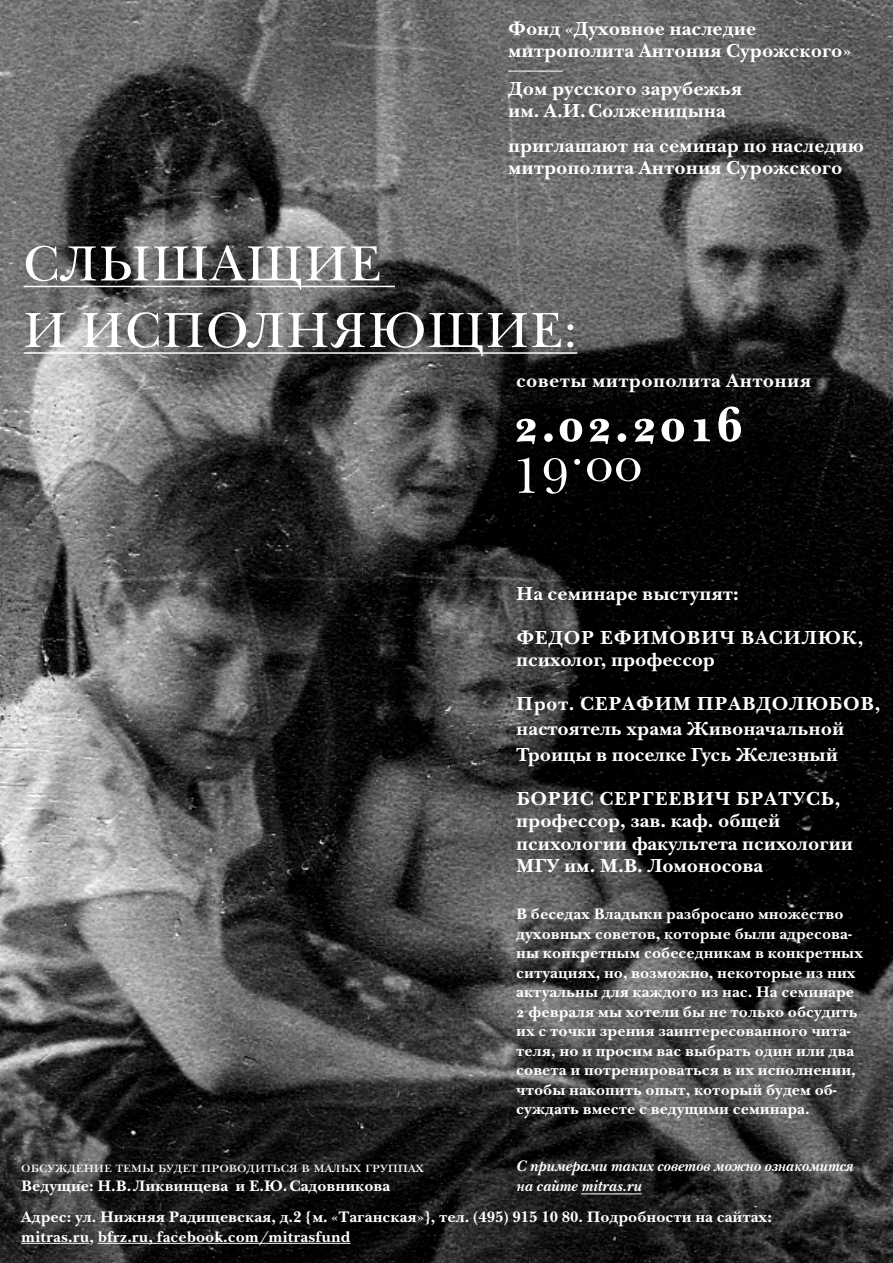
<style>
.page{position:relative;width:893px;height:1263px;background:#fff}
.page>*{position:absolute;margin:0;border:0;box-sizing:border-box;transform-origin:0 0}
.t1{font:51px/66.6px "New Baskerville ITC";letter-spacing:.03em;color:#fff}
.t2{font:700 51px/51.6px "New Baskerville ITC";letter-spacing:.025em;color:#fff}
.t3{font:700 19.5px/22.5px "New Baskerville ITC";color:#fff}
.t4{font:700 19.5px/22.5px "New Baskerville ITC";letter-spacing:.035em;color:#fff}
.t5{font:700 19.5px "New Baskerville ITC";letter-spacing:.02em;color:#fff}
.t6{font:700 15.75px/19.5px "New Baskerville ITC";color:#fff}
.t7{font:italic 700 15.75px/19.5px "New Baskerville ITC";color:#fff}
.t8{font:15.75px "New Baskerville ITC";color:#fff}
.s1{font-weight:400}
</style>
<div class="page">
<img style="left:0;top:0;width:893px;height:1263px">
<hr style="left:508px;top:71px;width:55px;height:1px;background:#fff">
<hr style="left:21px;top:1243px;width:68px;height:1px;background:#fff">
<hr style="left:98px;top:1243px;width:253px;height:1px;background:#fff">
<hr style="left:581px;top:1193px;width:60px;height:1px;background:#fff">
<hr style="left:24px;top:286px;width:371px;height:1px;background:#fff">
<hr style="left:24px;top:352px;width:553px;height:2px;background:#fff">
<p class="t3" style="left:508px;top:18px;width:345px">Фонд «Духовное наследие митрополита Антония Сурожского»</p>
<p class="t3" style="left:508px;top:78px;width:236px">Дом русского зарубежья им. А.И.Солженицына</p>
<p class="t3" style="left:508px;top:135px;width:357px">приглашают на семинар по наследию митрополита Антония Сурожского</p>
<p class="t1" style="left:24px;top:232px;width:555px">СЛЫШАЩИЕ<br>И ИСПОЛНЯЮЩИЕ:</p>
<p class="t5" style="left:516px;top:369px;width:296px">советы митрополита Антония</p>
<p class="t2" style="left:512px;top:401px;width:232px">2.02.2016<br><span class="s1">19</span></p>
<p class="t1" style="left:570px;top:432px;width:73px">.00</p>
<p class="t3" style="left:516px;top:584px;width:224px">На семинаре выступят:</p>
<p class="t4" style="left:516px;top:627px;width:349px">ФЕДОР ЕФИМОВИЧ ВАСИЛЮК, психолог, профессор</p>
<p class="t3" style="left:516px;top:692px;width:366px;line-height:25.5px">Прот. СЕРАФИМ ПРАВДОЛЮБОВ, настоятель храма Живоначальной<br>Троицы в поселке Гусь Железный</p>
<p class="t3" style="left:516px;top:788px;width:338px">БОРИС СЕРГЕЕВИЧ БРАТУСЬ, профессор, зав. каф. общей психологии факультета психологии<br>МГУ им. М.В. Ломоносова</p>
<p class="t6" style="left:516px;top:905px;width:348px">В беседах Владыки разбросано множество духовных советов, которые были адресова&shy;ны конкретным собеседникам в конкретных ситуациях, но, возможно, некоторые из них актуальны для каждого из нас. На семинаре 2 февраля мы хотели бы не только обсудить их с точки зрения заинтересованного чита&shy;теля, но и просим вас выбрать один или два совета и потренироваться в их исполнении, чтобы накопить опыт, который будем об&shy;суждать вместе с ведущими семинара.</p>
<p class="t7" style="left:516px;top:1157px;width:338px">С примерами таких советов можно ознакомится на сайте mitras.ru</p>
<p class="t8" style="left:21px;top:1157px;width:404px">Обсуждение темы будет проводиться в малых группах</p>
<p class="t6" style="left:21px;top:1208px;width:752px">Адрес: ул. Нижняя Радищевская, д.2 {м. «Таганская»}, тел. (495) 915 10 80. Подробности на сайтах: mitras.ru, bfrz.ru, facebook.com/mitrasfund</p>
<p class="t6" style="left:21px;top:1177px;width:371px">Ведущие: Н.В.Ликвинцева и Е.Ю.Садовникова</p>
</div>
